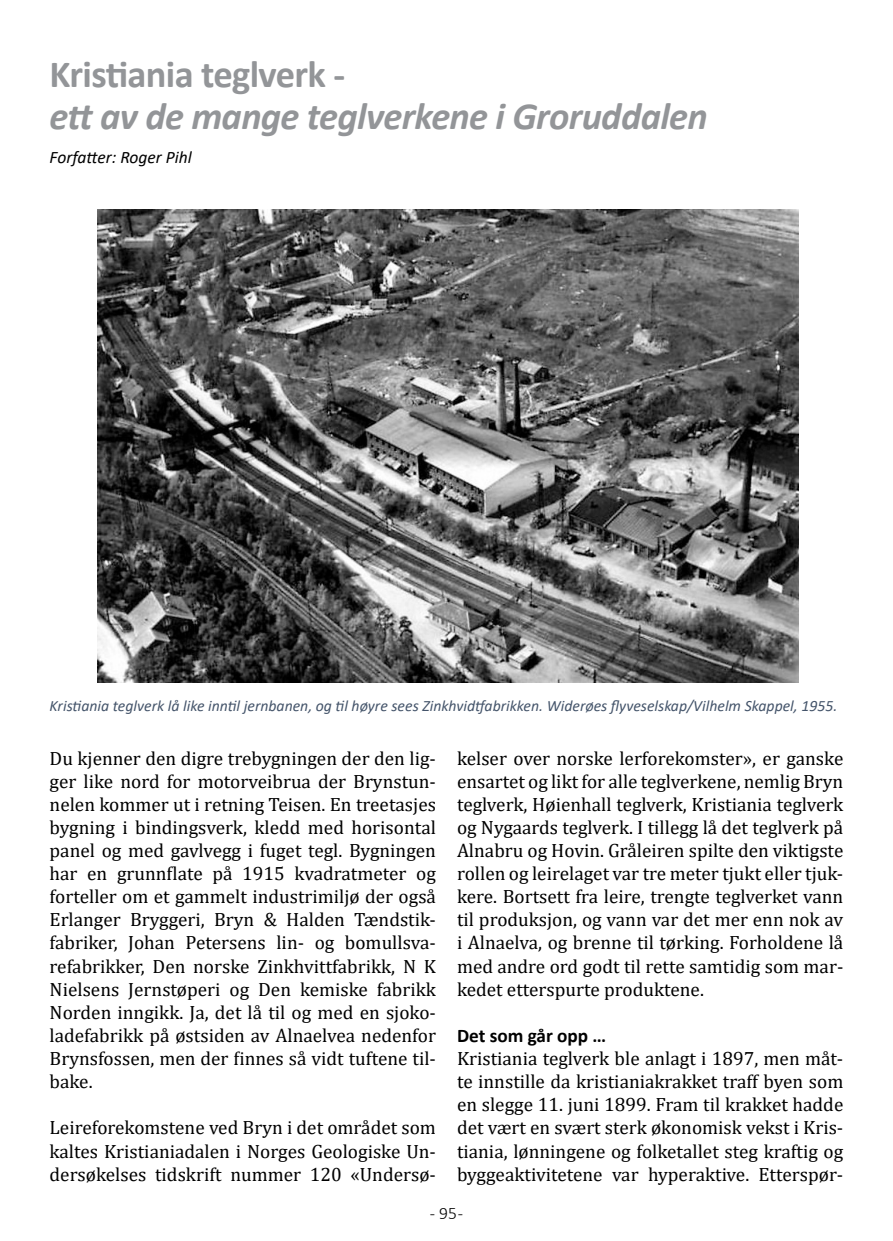
<style>
.page{position:relative;width:893px;height:1241px;background:#fff}
.page>*{position:absolute;margin:0;border:0;box-sizing:border-box;transform-origin:0 0}
.t1{font:italic 700 38.5px "Calibri";letter-spacing:-.015em;color:#939598}
.t2{font:700 38.5px "Calibri";letter-spacing:-.015em;color:#939598}
.t3{font:19.25px/23.1px "Cambria";color:#000;text-align:justify}
.t4{font:700 19.25px "Calibri";color:#000}
.t5{font:italic 17.5px "Calibri";color:#000}
.t6{font:300 17.5px "Calibri";color:#000}
.t7{font:italic 15.75px "Calibri";color:#44546a}
</style>
<div class="page">
<img style="left:98px;top:209px;width:701px;height:473px">
<h1 class="t2" style="left:50px;top:47px;width:297px">Kristiania teglverk -</h1>
<h1 class="t1" style="left:50px;top:89px;width:660px">ett av de mange teglverkene i Groruddalen</h1>
<p class="t5" style="left:50px;top:145px;width:144px">Forfatter: Roger Pihl</p>
<p class="t7" style="left:50px;top:694px;width:789px">Kristiania teglverk lå like inntil jernbanen, og til høyre sees Zinkhvidtfabrikken. Widerøes flyveselskap/Vilhelm Skappel, 1955.</p>
<p class="t3" style="left:50px;top:746px;width:388px">Du kjenner den digre trebygningen der den lig&shy;ger like nord for motorveibrua der Brynstun&shy;nelen kommer ut i retning Teisen. En treetasjes bygning i bindingsverk, kledd med horisontal panel og med gavlvegg i fuget tegl. Bygningen har en grunnflate på 1915 kvadratmeter og forteller om et gammelt industrimiljø der også Erlanger Bryggeri, Bryn &amp; Halden Tændstik&shy;fabriker, Johan Petersens lin- og bomullsva&shy;refabrikker, Den norske Zinkhvittfabrikk, N K Nielsens Jernstøperi og Den kemiske fabrikk Norden inngikk. Ja, det lå til og med en sjoko&shy;ladefabrikk på østsiden av Alnaelvea nedenfor Brynsfossen, men der finnes så vidt tuftene til&shy;bake.</p>
<p class="t3" style="left:50px;top:1115px;width:388px">Leireforekomstene ved Bryn i det området som kaltes Kristianiadalen i Norges Geologiske Un&shy;dersøkelses tidskrift nummer 120 «Undersø-</p>
<p class="t3" style="left:457px;top:746px;width:388px">kelser over norske lerforekomster», er ganske ensartet og likt for alle teglverkene, nemlig Bryn teglverk, Høienhall teglverk, Kristiania teglverk og Nygaards teglverk. I tillegg lå det teglverk på Alnabru og Hovin. Gråleiren spilte den viktigste rollen og leirelaget var tre meter tjukt eller tjuk&shy;kere. Bortsett fra leire, trengte teglverket vann til produksjon, og vann var det mer enn nok av i Alnaelva, og brenne til tørking. Forholdene lå med andre ord godt til rette samtidig som mar&shy;kedet etterspurte produktene.</p>
<p class="t4" style="left:457px;top:1021px;width:151px">Det som går opp …</p>
<p class="t3" style="left:457px;top:1046px;width:388px">Kristiania teglverk ble anlagt i 1897, men måt&shy;te innstille da kristianiakrakket traff byen som en slegge 11. juni 1899. Fram til krakket hadde det vært en svært sterk økonomisk vekst i Kris&shy;tiania, lønningene og folketallet steg kraftig og byggeaktivitetene var hyperaktive. Etterspør-</p>
<p class="t6" style="left:430px;top:1201px;width:35px">- 95 -</p>
</div>
